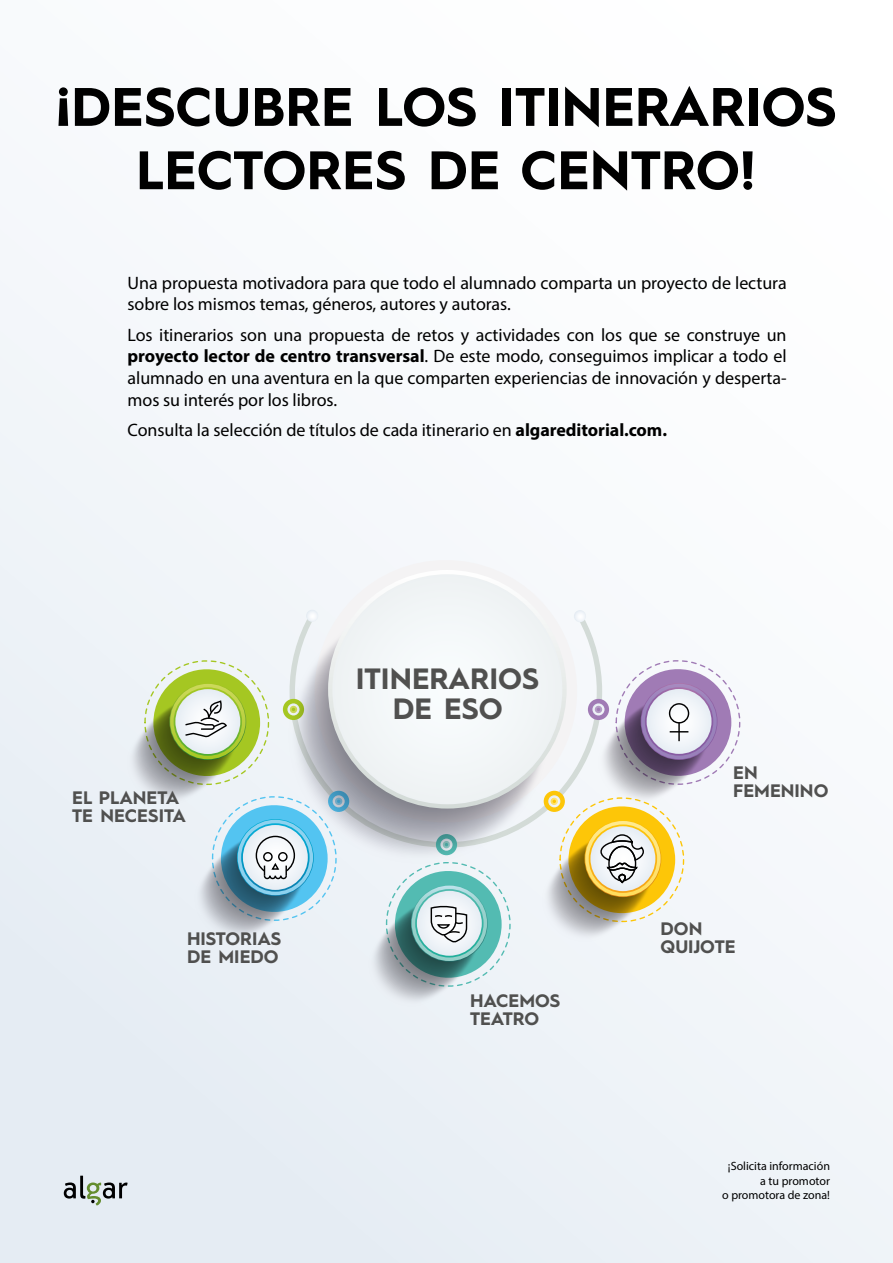
<style>
.page{position:relative;width:893px;height:1263px;background:#fff}
.page>*{position:absolute;margin:0;border:0;box-sizing:border-box;transform-origin:0 0}
.t1{font:700 54.3px/63.3px "Hurme Geometric Sans 1";color:#000;text-align:center}
.t2{font:700 29.4px/29.4px "Hurme Geometric Sans 1";color:#50504f;text-align:center}
.t3{font:700 18.15px/18.1px "Hurme Geometric Sans 1";color:#50504f}
.t4{font:18px/21.6px "Myriad Pro";letter-spacing:-.005em;color:#000}
.t5{font:12px/14.4px "Myriad Pro";color:#000;text-align:right}
.s1{font-weight:700}
</style>
<div class="page">
<div style="left:0;top:0;width:893px;height:1263px;background:linear-gradient(to right,#edf2f7,#fafbfd)"></div>
<svg style="left:290px;top:614px;width:312px;height:234px;fill:#edf1f5"></svg>
<svg style="left:283px;top:699px;width:21px;height:21px"></svg>
<svg style="left:287px;top:704px;width:4px;height:10px"></svg>
<div style="left:588px;top:699px;width:21px;height:21px;background:#a07bb5;border-radius:50%"></div>
<svg style="left:592px;top:703px;width:12px;height:12px"></svg>
<svg style="left:577px;top:610px;width:9px;height:12px"></svg>
<svg style="left:306px;top:610px;width:9px;height:12px"></svg>
<svg style="left:315px;top:556px;width:262px;height:271px;fill:#f2f3f4"></svg>
<svg style="left:328px;top:570px;width:239px;height:238px"></svg>
<div style="left:332px;top:574px;width:230px;height:230px;background:#f2f6f7;border-radius:115px"></div>
<svg style="left:211px;top:795px;width:134px;height:127px"></svg>
<div style="left:278px;top:852px;width:10px;height:9px;border:1px solid #000;border-radius:50%"></div>
<div style="left:263px;top:852px;width:10px;height:9px;border:1px solid #000;border-radius:50%"></div>
<svg style="left:385px;top:861px;width:126px;height:127px"></svg>
<svg style="left:615px;top:659px;width:126px;height:127px"></svg>
<svg style="left:144px;top:659px;width:126px;height:127px"></svg>
<svg style="left:548px;top:795px;width:137px;height:128px"></svg>
<svg style="left:64px;top:1176px;width:64px;height:29px"></svg>
<p class="t1" style="left:55px;top:72px;width:782px">¡DESCUBRE LOS ITINERARIOS<br>LECTORES DE CENTRO!</p>
<p class="t4" style="left:128px;top:271px;width:661px">Una propuesta motivadora para que todo el alumnado comparta un proyecto de lectura sobre los mismos temas, géneros, autores y autoras.</p>
<p class="t4" style="left:128px;top:324px;width:661px;text-align:justify">Los itinerarios son una propuesta de retos y actividades con los que se construye un <span class="s1">proyecto lector de centro transversal</span>. De este modo, conseguimos implicar a todo el alumnado en una aventura en la que comparten experiencias de innovación y desperta&shy;mos su interés por los libros.</p>
<p class="t4" style="left:128px;top:419px;width:541px">Consulta la selección de títulos de cada itinerario en <span class="s1">algareditorial.com.</span></p>
<p class="t3" style="left:72px;top:788px;width:115px">EL PLANETA<br>TE NECESITA</p>
<p class="t3" style="left:187px;top:928px;width:96px">HISTORIAS<br>DE MIEDO</p>
<p class="t2" style="left:356px;top:662px;width:185px">ITINERARIOS<br>DE ESO</p>
<p class="t3" style="left:470px;top:990px;width:92px">HACEMOS<br>TEATRO</p>
<p class="t3" style="left:733px;top:762px;width:97px">EN<br>FEMENINO</p>
<p class="t3" style="left:661px;top:918px;width:76px">DON<br>QUIJOTE</p>
<p class="t5" style="left:722px;top:1159px;width:109px">¡Solicita información a tu promotor<br>o promotora de zona!</p>
</div>
